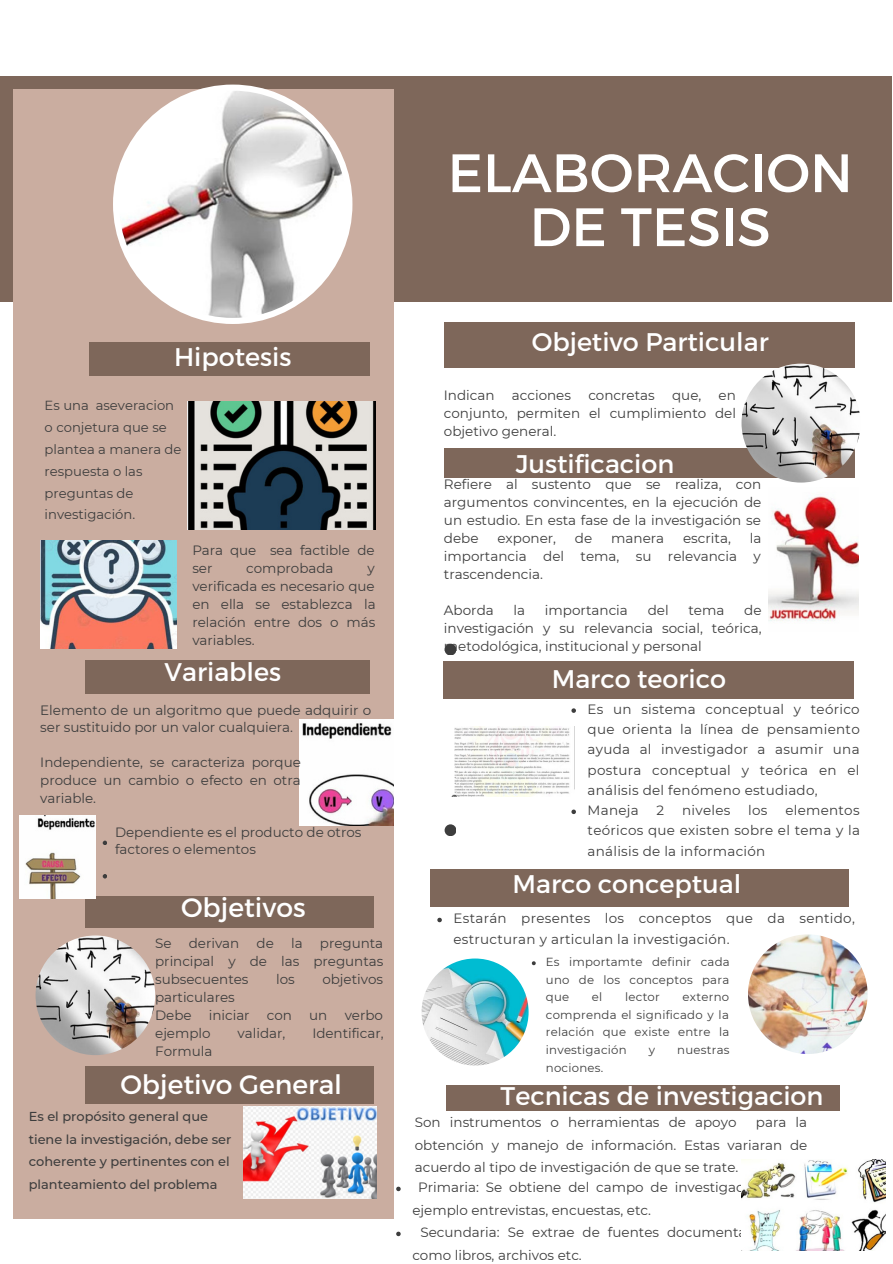
<style>
.page{position:relative;width:893px;height:1264px;background:#fff}
.page>*{position:absolute;margin:0;border:0;box-sizing:border-box;transform-origin:0 0}
.t1{font:54px/54px "Montserrat";color:#fff;text-align:center}
.t2{font:26.55px "Montserrat";color:#fff}
.t3{font:25.5px "Montserrat";color:#fff}
.t4{font:13.5px/18px "Montserrat";color:#3d3d3d;text-align:justify}
.t5{font:13.5px/20.2px "Montserrat";letter-spacing:.02em;color:#3d3d3d}
.t6{font:13.2px/21.9px "Montserrat";color:#3d3d3d}
.t7{font:500 12.9px/22.6px "Montserrat";color:#3d3d3d}
.t8{font:11.7px/17.5px "Montserrat";letter-spacing:.02em;color:#3d3d3d;text-align:justify}
</style>
<div class="page">
<div style="left:0;top:76px;width:891px;height:225px;background:#7e675a"></div>
<div style="left:14px;top:89px;width:379px;height:1129px;background:#caada0"></div>
<div style="left:113px;top:85px;width:239px;height:239px;background:#fff;border-radius:50%"></div>
<img style="left:119px;top:91px;width:227px;height:227px;border-radius:50%">
<div style="left:444px;top:322px;width:410px;height:46px;background:#7e675a"></div>
<svg style="left:444px;top:643px;width:12px;height:12px"></svg>
<div style="left:446px;top:645px;width:8px;height:8px;background:#3d3d3d;border-radius:50%"></div>
<svg style="left:444px;top:824px;width:12px;height:11px"></svg>
<div style="left:446px;top:826px;width:8px;height:8px;background:#3d3d3d;border-radius:50%"></div>
<svg style="left:103px;top:840px;width:4px;height:5px"></svg>
<svg style="left:103px;top:874px;width:4px;height:4px"></svg>
<div style="left:444px;top:449px;width:410px;height:29px;background:#7e675a"></div>
<div style="left:430px;top:869px;width:418px;height:38px;background:#7e675a"></div>
<div style="left:89px;top:342px;width:280px;height:33px;background:#7e675a"></div>
<div style="left:86px;top:660px;width:284px;height:33px;background:#7e675a"></div>
<div style="left:86px;top:895px;width:288px;height:32px;background:#7e675a"></div>
<div style="left:444px;top:661px;width:409px;height:37px;background:#7e675a"></div>
<img style="left:741px;top:363px;width:119px;height:119px;border-radius:50%">
<img style="left:748px;top:934px;width:119px;height:119px;border-radius:50%">
<img style="left:36px;top:935px;width:119px;height:120px;border-radius:50%">
<img style="left:421px;top:958px;width:107px;height:107px;border-radius:50%">
<img style="left:188px;top:401px;width:187px;height:128px">
<img style="left:40px;top:540px;width:136px;height:108px">
<img style="left:299px;top:719px;width:94px;height:106px">
<img style="left:19px;top:815px;width:77px;height:83px">
<div style="left:86px;top:1066px;width:288px;height:37px;background:#7e675a"></div>
<img style="left:243px;top:1106px;width:133px;height:92px">
<img style="left:768px;top:496px;width:90px;height:125px">
<img style="left:452px;top:726px;width:118px;height:70px">
<svg style="left:437px;top:917px;width:5px;height:5px"></svg>
<svg style="left:571px;top:708px;width:5px;height:5px"></svg>
<svg style="left:571px;top:809px;width:5px;height:5px"></svg>
<svg style="left:532px;top:961px;width:3px;height:4px"></svg>
<div style="left:446px;top:1085px;width:393px;height:25px;background:#7e675a"></div>
<svg style="left:396px;top:1186px;width:4px;height:5px"></svg>
<svg style="left:396px;top:1231px;width:4px;height:5px"></svg>
<img style="left:741px;top:1159px;width:144px;height:91px">
<h1 class="t1" style="left:447px;top:143px;width:406px">ELABORACION<br>DE TESIS</h1>
<h3 class="t3" style="left:174px;top:340px;width:119px">Hipotesis</h3>
<p class="t6" style="left:45px;top:394px;width:138px">Es una aseveracion o conjetura que se plantea a manera de respuesta o las preguntas de investigación.</p>
<p class="t4" style="left:192px;top:541px;width:184px">Para que sea factible de ser</p>
<p class="t4" style="left:246px;top:559px;width:89px">comprobada</p>
<p class="t4" style="left:192px;top:559px;width:185px;text-indent:175px">y verificada es necesario que en ella se establezca la relación entre dos o más variables.</p>
<h3 class="t3" style="left:164px;top:655px;width:118px">Variables</h3>
<p class="t4" style="left:40px;top:700px;width:332px">Elemento de un algoritmo que puede adquirir o ser sustituido por un valor cualquiera.</p>
<p class="t4" style="left:40px;top:753px;width:262px">Independiente, se caracteriza porque produce un cambio o efecto en otra variable.</p>
<p class="t4" style="left:115px;top:822px;width:248px">Dependiente es el producto de otros factores o elementos</p>
<h2 class="t2" style="left:181px;top:890px;width:126px">Objetivos</h2>
<p class="t4" style="left:155px;top:933px;width:18px">Se</p>
<p class="t4" style="left:189px;top:933px;width:52px">derivan</p>
<p class="t4" style="left:256px;top:933px;width:19px">de</p>
<p class="t4" style="left:291px;top:933px;width:13px">la</p>
<p class="t4" style="left:155px;top:933px;width:230px;text-indent:165px">pregunta principal y de las preguntas subsecuentes</p>
<p class="t4" style="left:276px;top:969px;width:20px">los</p>
<p class="t4" style="left:322px;top:969px;width:62px">objetivos</p>
<p class="t4" style="left:155px;top:987px;width:81px">particulares<br>Debe</p>
<p class="t4" style="left:209px;top:1005px;width:42px">iniciar</p>
<p class="t4" style="left:267px;top:1005px;width:27px">con</p>
<p class="t4" style="left:309px;top:1005px;width:20px">un</p>
<p class="t4" style="left:344px;top:1005px;width:40px">verbo</p>
<p class="t4" style="left:155px;top:1023px;width:57px">ejemplo</p>
<p class="t4" style="left:237px;top:1023px;width:49px">validar,</p>
<p class="t4" style="left:312px;top:1023px;width:73px">Identificar,</p>
<p class="t4" style="left:155px;top:1041px;width:59px">Formula</p>
<h2 class="t2" style="left:120px;top:1067px;width:223px">Objetivo General</h2>
<p class="t7" style="left:29px;top:1105px;width:204px">Es el propósito general que tiene la investigación, debe ser coherente y pertinentes con el planteamiento del problema</p>
<h3 class="t3" style="left:531px;top:326px;width:238px">Objetivo Particular</h3>
<p class="t4" style="left:444px;top:386px;width:52px">Indican</p>
<p class="t4" style="left:512px;top:386px;width:61px">acciones</p>
<p class="t4" style="left:588px;top:386px;width:68px">concretas</p>
<p class="t4" style="left:672px;top:386px;width:31px">que,</p>
<p class="t4" style="left:444px;top:386px;width:294px;text-indent:275px">en conjunto, permiten el cumplimiento del objetivo general.</p>
<h3 class="t3" style="left:515px;top:447px;width:160px">Justificacion</h3>
<p class="t4" style="left:444px;top:475px;width:319px">Refiere al sustento que se realiza, con argumentos convincentes, en la ejecución de un estudio. En esta fase de la investigación se debe</p>
<p class="t4" style="left:444px;top:529px;width:319px;text-indent:306px">la importancia del tema, su relevancia y trascendencia.</p>
<p class="t4" style="left:444px;top:601px;width:51px">Aborda</p>
<p class="t4" style="left:513px;top:601px;width:13px">la</p>
<p class="t4" style="left:545px;top:601px;width:84px">importancia</p>
<p class="t4" style="left:647px;top:601px;width:22px">del</p>
<p class="t4" style="left:688px;top:601px;width:37px">tema</p>
<p class="t4" style="left:497px;top:529px;width:60px">exponer,</p>
<p class="t4" style="left:575px;top:529px;width:19px">de</p>
<p class="t4" style="left:611px;top:529px;width:55px">manera</p>
<p class="t4" style="left:683px;top:529px;width:49px">escrita,</p>
<p class="t4" style="left:444px;top:601px;width:319px;text-indent:300px">de investigación y su relevancia social, teórica, metodológica, institucional y personal</p>
<h3 class="t3" style="left:551px;top:662px;width:176px">Marco teorico</h3>
<p class="t5" style="left:587px;top:699px;width:274px">Es un sistema conceptual y teórico que orienta la línea de pensamiento ayuda al investigador a asumir una postura conceptual y teórica en el análisis del fenómeno estudiado,<br>Maneja</p>
<p class="t4" style="left:587px;top:800px;width:274px;line-height:20.2px;text-indent:198px">elementos teóricos que existen sobre el tema y la análisis de la información</p>
<p class="t4" style="left:656px;top:801px;width:9px">2</p>
<p class="t5" style="left:682px;top:800px;width:50px">niveles</p>
<p class="t4" style="left:748px;top:801px;width:21px">los</p>
<h3 class="t3" style="left:512px;top:867px;width:230px">Marco conceptual</h3>
<p class="t5" style="left:453px;top:908px;width:403px">Estarán presentes los conceptos que da sentido, estructuran y articulan la investigación.</p>
<p class="t8" style="left:546px;top:953px;width:185px">Es importamte definir cada uno de los conceptos para que</p>
<p class="t8" style="left:592px;top:988px;width:12px">el</p>
<p class="t8" style="left:625px;top:988px;width:36px">lector</p>
<p class="t8" style="left:546px;top:988px;width:185px;text-indent:137px">externo comprenda el significado y la relación que existe entre la investigación</p>
<p class="t8" style="left:648px;top:1040px;width:8px">y</p>
<p class="t8" style="left:677px;top:1040px;width:54px">nuestras</p>
<p class="t8" style="left:546px;top:1058px;width:59px">nociones.</p>
<h3 class="t3" style="left:500px;top:1078px;width:324px">Tecnicas de investigacion</h3>
<p class="t4" style="left:415px;top:1113px;width:323px">Son instrumentos o herramientas de apoyo</p>
<p class="t4" style="left:415px;top:1110px;width:394px;line-height:22.5px;text-indent:341px">para la obtención y manejo de información. Estas variaran de acuerdo al tipo de investigación de que se trate.</p>
<p class="t4" style="left:418px;top:1178px;width:348px">Primaria: Se obtiene del campo de investigación</p>
<p class="t4" style="left:412px;top:1200px;width:240px">ejemplo entrevistas, encuestas, etc.</p>
<p class="t4" style="left:420px;top:1223px;width:346px">Secundaria: Se extrae de fuentes documentales</p>
<p class="t4" style="left:412px;top:1245px;width:171px">como libros, archivos etc.</p>
</div>
